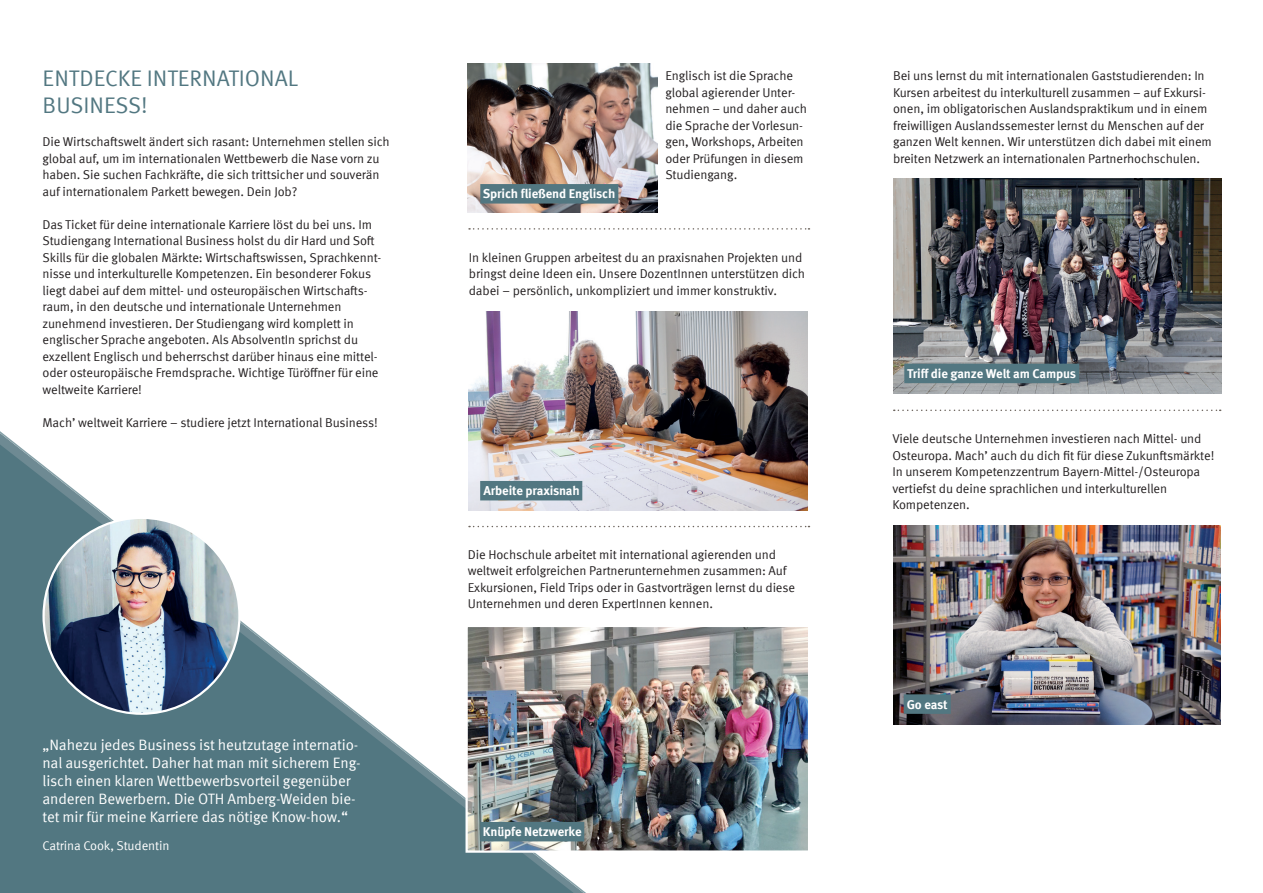
<style>
.page{position:relative;width:1263px;height:893px;background:#fff}
.page>*{position:absolute;margin:0;border:0;box-sizing:border-box;transform-origin:0 0}
.t1{font:22.5px/27px "Meta OT";color:#527781}
.t2{font:15px/18px "Meta OT";letter-spacing:-.01em;color:#fff}
.t3{font:12.75px/16.5px "Meta OT";letter-spacing:-.01em;color:#231f20}
.t4{font:700 12.75px "Meta OT";letter-spacing:-.01em;color:#fff}
.t5{font:12.75px "Meta OT";letter-spacing:-.01em;color:#fff}
</style>
<div class="page">
<svg style="left:0;top:444px;width:574px;height:449px;fill:#527781"></svg>
<img style="left:44px;top:518px;width:195px;height:196px;border-radius:98px">
<svg style="left:469px;top:526px;width:340px;height:1px"></svg>
<svg style="left:469px;top:228px;width:340px;height:2px"></svg>
<img style="left:464px;top:624px;width:344px;height:230px">
<div style="left:480px;top:822px;width:104px;height:19px;background:#527781"></div>
<svg style="left:894px;top:410px;width:327px;height:1px"></svg>
<img style="left:893px;top:526px;width:327px;height:198px">
<img style="left:894px;top:179px;width:327px;height:215px">
<img style="left:468px;top:311px;width:340px;height:199px">
<img style="left:468px;top:64px;width:189px;height:148px">
<div style="left:480px;top:184px;width:138px;height:20px;background:#527781"></div>
<div style="left:904px;top:694px;width:47px;height:20px;background:#527781"></div>
<div style="left:904px;top:364px;width:175px;height:19px;background:#527781"></div>
<div style="left:480px;top:481px;width:102px;height:19px;background:#527781"></div>
<h1 class="t1" style="left:43px;top:65px;width:257px">ENTDECKE INTERNATIONAL<br>BUSINESS!</h1>
<p class="t3" style="left:43px;top:134px;width:349px">Die Wirtschaftswelt ändert sich rasant: Unternehmen stellen sich global auf, um im internationalen Wettbewerb die Nase vorn zu haben. Sie suchen Fachkräfte, die sich trittsicher und souverän auf internationalem Parkett bewegen. Dein Job?</p>
<p class="t3" style="left:43px;top:216px;width:340px">Das Ticket für deine internationale Karriere löst du bei uns. Im Studiengang International Business holst du dir Hard und Soft Skills für die globalen Märkte: Wirtschaftswissen, Sprachkennt&shy;nisse und interkulturelle Kompetenzen. Ein besonderer Fokus liegt dabei auf dem mittel- und osteuropäischen Wirtschafts&shy;raum, in den deutsche und internationale Unternehmen zunehmend investieren. Der Studiengang wird komplett in englischer Sprache angeboten. Als AbsolventIn sprichst du exzellent Englisch und beherrschst darüber hinaus eine mittel&shy;oder osteuropäische Fremdsprache. Wichtige Türöffner für eine weltweite Karriere!</p>
<p class="t3" style="left:43px;top:414px;width:337px">Mach’ weltweit Karriere – studiere jetzt International Business!</p>
<p class="t2" style="left:43px;top:736px;width:320px">„Nahezu jedes Business ist heutzutage internatio&shy;nal ausgerichtet. Daher hat man mit sicherem Eng&shy;lisch einen klaren Wettbewerbsvorteil gegenüber anderen Bewerbern. Die OTH Amberg-Weiden bie&shy;tet mir für meine Karriere das nötige Know-how.“</p>
<p class="t5" style="left:43px;top:837px;width:129px">Catrina Cook, Studentin</p>
<p class="t4" style="left:483px;top:186px;width:134px">Sprich fließend Englisch</p>
<p class="t3" style="left:665px;top:68px;width:143px">Englisch ist die Sprache global agierender Unter&shy;nehmen – und daher auch die Sprache der Vorlesun&shy;gen, Workshops, Arbeiten oder Prüfungen in diesem<br>Studiengang.</p>
<p class="t3" style="left:469px;top:249px;width:338px">In kleinen Gruppen arbeitest du an praxisnahen Projekten und bringst deine Ideen ein. Unsere DozentInnen unterstützen dich dabei – persönlich, unkompliziert und immer konstruktiv.</p>
<p class="t4" style="left:483px;top:483px;width:98px">Arbeite praxisnah</p>
<p class="t3" style="left:468px;top:546px;width:329px">Die Hochschule arbeitet mit international agierenden und weltweit erfolgreichen Partnerunternehmen zusammen: Auf Exkursionen, Field Trips oder in Gastvorträgen lernst du diese Unternehmen und deren ExpertInnen kennen.</p>
<p class="t4" style="left:483px;top:824px;width:100px">Knüpfe Netzwerke</p>
<p class="t3" style="left:893px;top:68px;width:320px">Bei uns lernst du mit internationalen Gaststudierenden: In Kursen arbeitest du interkulturell zusammen – auf Exkursi&shy;onen, im obligatorischen Auslandspraktikum und in einem freiwilligen Auslandssemester lernst du Menschen auf der ganzen Welt kennen. Wir unterstützen dich dabei mit einem breiten Netzwerk an internationalen Partnerhochschulen.</p>
<p class="t4" style="left:907px;top:365px;width:171px">Triff die ganze Welt am Campus</p>
<p class="t3" style="left:892px;top:431px;width:323px">Viele deutsche Unternehmen investieren nach Mittel- und Osteuropa. Mach’ auch du dich fit für diese Zukunftsmärkte!<br>In unserem Kompetenzzentrum Bayern-Mittel-/Osteuropa vertiefst du deine sprachlichen und interkulturellen Kompetenzen.</p>
<p class="t4" style="left:907px;top:696px;width:42px">Go east</p>
</div>
